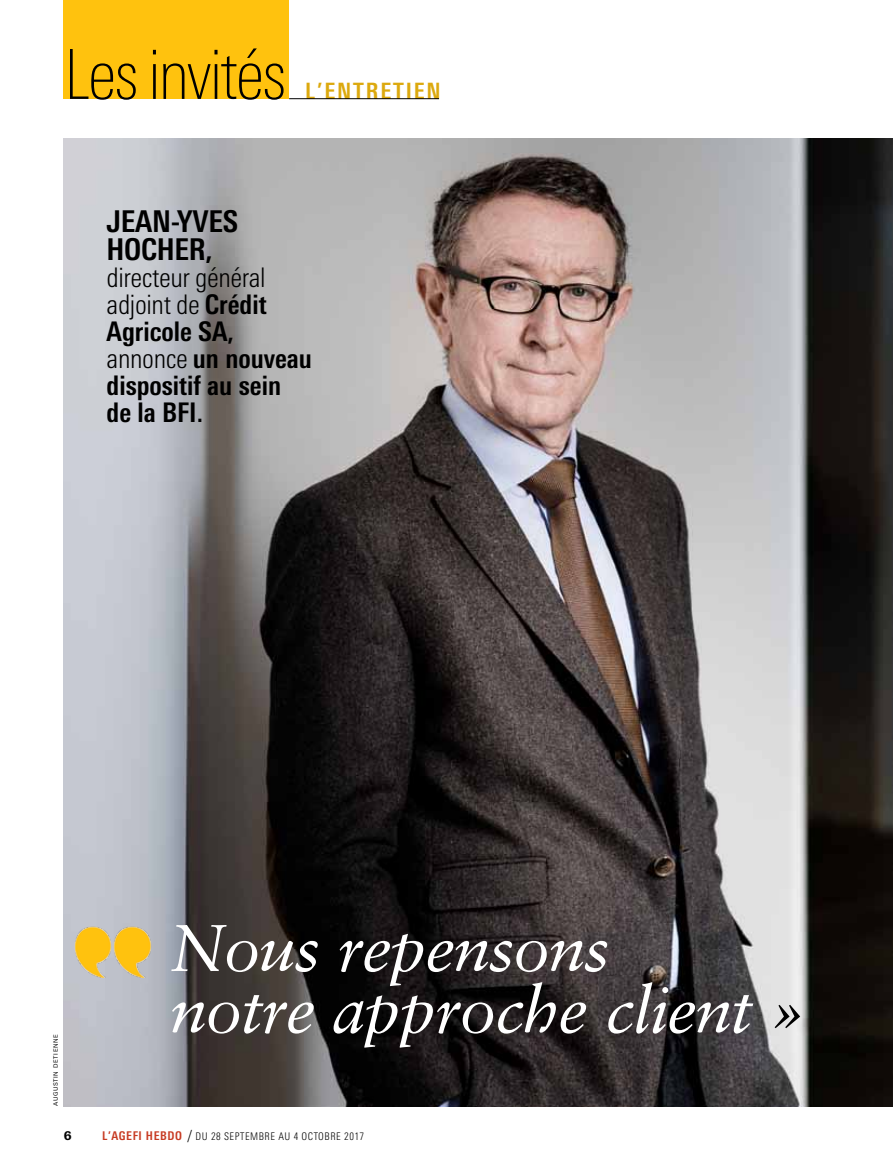
<style>
.page{position:relative;width:893px;height:1170px;background:#fff}
.page>*{position:absolute;margin:0;border:0;box-sizing:border-box;transform-origin:0 0}
.t1{font:100 condensed 69px "LT Univers";letter-spacing:-.04em;color:#000}
.t2{font:italic 66px/61.5px "Sabon";letter-spacing:-.02em;color:#fff}
.t3{font:700 condensed 30px/28.5px "LT Univers";letter-spacing:-.01em;color:#000}
.t4{font:700 condensed 27px/27px "LT Univers";color:#000}
.t5{font:700 condensed 22.5px "LT Univers";letter-spacing:.08em;color:#dca90e}
.t6{font:800 12px "LT Univers Basic";color:#000}
.t7{font:300 condensed 10.5px "LT Univers";letter-spacing:.05em;color:#000}
.t8{font:6px "LT Univers Basic";letter-spacing:.1em;color:#000}
.s1{font-weight:300}
.s2{color:#000}
.s3{font-weight:700;font-size:12px;color:#c73b23}
.s4{font-family:"LT Univers Comp";font-stretch:normal;font-size:16.5px}
</style>
<div class="page">
<div style="left:64px;top:0;width:225px;height:99px;background:#ffc20e"></div>
<hr style="left:289px;top:98px;width:150px;height:1px;background:#000">
<img style="left:64px;top:138px;width:829px;height:968px">
<img style="left:73px;top:924px;width:79px;height:53px">
<h1 class="t1" style="left:64px;top:36px;width:224px">Les invités</h1>
<p class="t5" style="left:305px;top:77px;width:137px">L’entretien</p>
<p class="t3" style="left:107px;top:207px;width:133px">Jean-Yves<br>Hocher,</p>
<p class="t4" style="left:107px;top:264px;width:207px"><span class="s1">directeur général adjoint de</span> Crédit<br>Agricole SA, <span class="s1">annonce</span> un nouveau dispositif au sein de la BFI.</p>
<p class="t8" style="left:52px;top:1106px;width:73px;rotate:-90deg">Augustin Detienne</p>
<h2 class="t2" style="left:170px;top:917px;width:638px">Nous repensons<br>notre approche client <span class="s2">»</span></h2>
<p class="t6" style="left:64px;top:1128px;width:9px">6</p>
<p class="t7" style="left:102px;top:1130px;width:264px"><span class="s3">L’agefi hebdo</span> <span class="s4">/</span> du 28 septembre au 4 octobre 2017</p>
</div>
